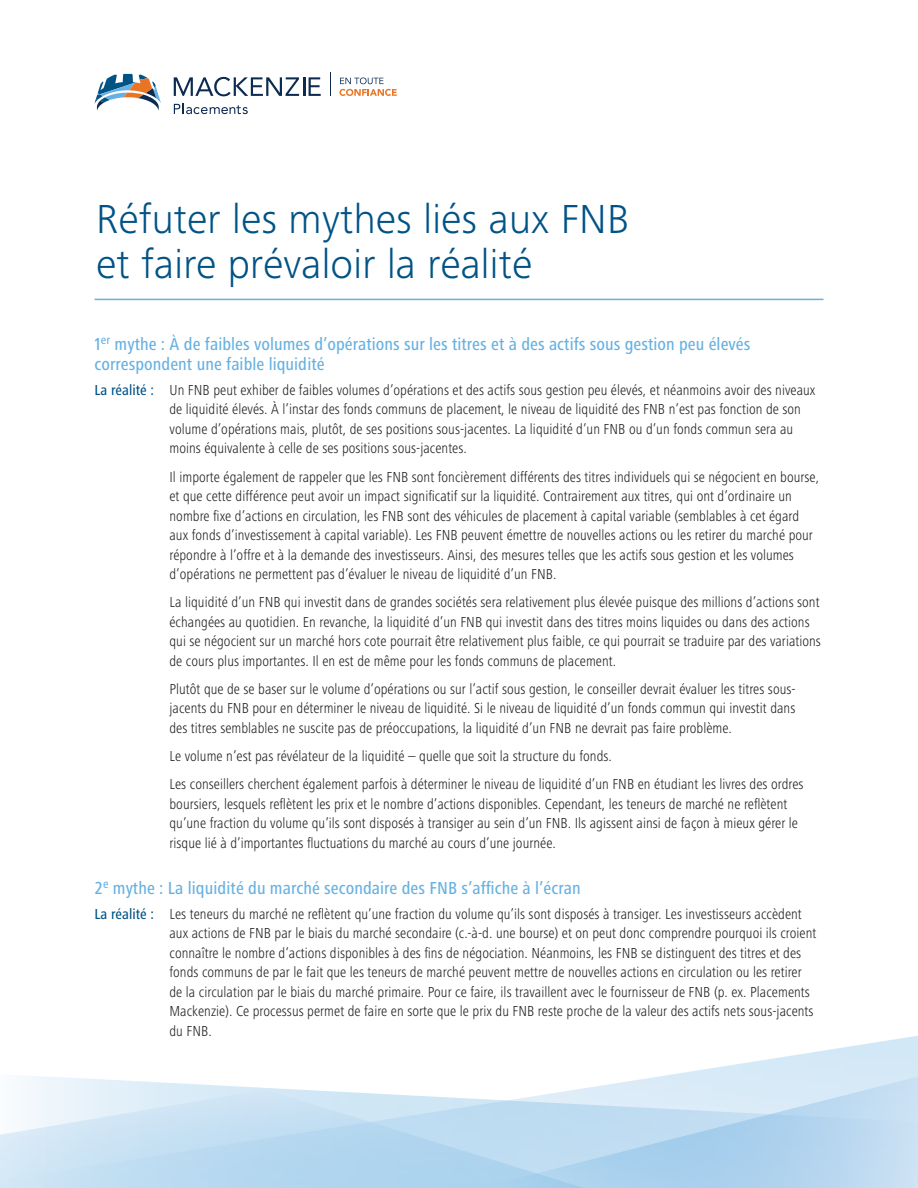
<style>
.page{position:relative;width:918px;height:1188px;background:#fff}
.page>*{position:absolute;margin:0;border:0;box-sizing:border-box;transform-origin:0 0}
.t1{font:300 42px/45px "Frutiger Next Pro";letter-spacing:.005em;color:#015386}
.t2{font:500 condensed 18px/19.5px "Frutiger Next Pro";letter-spacing:.005em;color:#67b1e2}
.t3{font:300 condensed 15px/19.5px "Frutiger Next Pro";letter-spacing:.005em;color:#231f20}
.s1{font-weight:500;color:#015386}
</style>
<div class="page">
<hr style="left:95px;top:299px;width:728px;height:1px;background:#67b1e2">
<svg style="left:683px;top:1035px;width:235px;height:38px"></svg>
<svg style="left:20px;top:1076px;width:282px;height:14px"></svg>
<svg style="left:575px;top:1073px;width:343px;height:115px;background:#c1dcf1"></svg>
<svg style="left:0;top:1090px;width:628px;height:98px;background:#c4dff2"></svg>
<svg style="left:94px;top:74px;width:67px;height:37px"></svg>
<svg style="left:174px;top:77px;width:147px;height:19px"></svg>
<svg style="left:174px;top:103px;width:74px;height:11px"></svg>
<svg style="left:330px;top:72px;width:1px;height:24px"></svg>
<svg style="left:340px;top:78px;width:57px;height:18px"></svg>
<h1 class="t1" style="left:96px;top:197px;width:535px">Réfuter les mythes liés aux FNB et faire prévaloir la réalité</h1>
<p class="t2" style="left:94px;top:335px;width:657px">1<sup>er</sup> mythe : À de faibles volumes d’opérations sur les titres et à des actifs sous gestion peu élevés correspondent une faible liquidité</p>
<p class="t3" style="left:170px;top:380px;width:648px;text-indent:-75px"><span class="s1">La réalité :</span> Un FNB peut exhiber de faibles volumes d’opérations et des actifs sous gestion peu élevés, et néanmoins avoir des niveaux de liquidité élevés. À l’instar des fonds communs de placement, le niveau de liquidité des FNB n’est pas fonction de son volume d’opérations mais, plutôt, de ses positions sous-jacentes. La liquidité d’un FNB ou d’un fonds commun sera au moins équivalente à celle de ses positions sous-jacentes.</p>
<p class="t3" style="left:170px;top:467px;width:651px">Il importe également de rappeler que les FNB sont foncièrement différents des titres individuels qui se négocient en bourse, et que cette différence peut avoir un impact significatif sur la liquidité. Contrairement aux titres, qui ont d’ordinaire un nombre fixe d’actions en circulation, les FNB sont des véhicules de placement à capital variable (semblables à cet égard aux fonds d’investissement à capital variable). Les FNB peuvent émettre de nouvelles actions ou les retirer du marché pour répondre à l’offre et à la demande des investisseurs. Ainsi, des mesures telles que les actifs sous gestion et les volumes d’opérations ne permettent pas d’évaluer le niveau de liquidité d’un FNB.</p>
<p class="t3" style="left:170px;top:592px;width:653px">La liquidité d’un FNB qui investit dans de grandes sociétés sera relativement plus élevée puisque des millions d’actions sont échangées au quotidien. En revanche, la liquidité d’un FNB qui investit dans des titres moins liquides ou dans des actions qui se négocient sur un marché hors cote pourrait être relativement plus faible, ce qui pourrait se traduire par des variations de cours plus importantes. Il en est de même pour les fonds communs de placement.</p>
<p class="t3" style="left:170px;top:679px;width:628px;text-align:justify">Plutôt que de se baser sur le volume d’opérations ou sur l’actif sous gestion, le conseiller devrait évaluer les titres sous&shy;jacents du FNB pour en déterminer le niveau de liquidité. Si le niveau de liquidité d’un fonds commun qui investit dans des titres semblables ne suscite pas de préoccupations, la liquidité d’un FNB ne devrait pas faire problème.</p>
<p class="t3" style="left:170px;top:742px;width:636px;line-height:28.2px">Le volume n’est pas révélateur de la liquidité – quelle que soit la structure du fonds.<br>Les conseillers cherchent également parfois à déterminer le niveau de liquidité d’un FNB en étudiant les livres des ordres</p>
<p class="t3" style="left:170px;top:794px;width:630px">boursiers, lesquels reflètent les prix et le nombre d’actions disponibles. Cependant, les teneurs de marché ne reflètent qu’une fraction du volume qu’ils sont disposés à transiger au sein d’un FNB. Ils agissent ainsi de façon à mieux gérer le risque lié à d’importantes fluctuations du marché au cours d’une journée.</p>
<p class="t2" style="left:94px;top:878px;width:488px">2<sup>e</sup> mythe : La liquidité du marché secondaire des FNB s’affiche à l’écran</p>
<p class="t3" style="left:170px;top:904px;width:648px;text-indent:-75px"><span class="s1">La réalité :</span> Les teneurs du marché ne reflètent qu’une fraction du volume qu’ils sont disposés à transiger. Les investisseurs accèdent aux actions de FNB par le biais du marché secondaire (c.-à-d. une bourse) et on peut donc comprendre pourquoi ils croient connaître le nombre d’actions disponibles à des fins de négociation. Néanmoins, les FNB se distinguent des titres et des fonds communs de par le fait que les teneurs de marché peuvent mettre de nouvelles actions en circulation ou les retirer de la circulation par le biais du marché primaire. Pour ce faire, ils travaillent avec le fournisseur de FNB (p. ex. Placements Mackenzie). Ce processus permet de faire en sorte que le prix du FNB reste proche de la valeur des actifs nets sous-jacents du FNB.</p>
</div>
